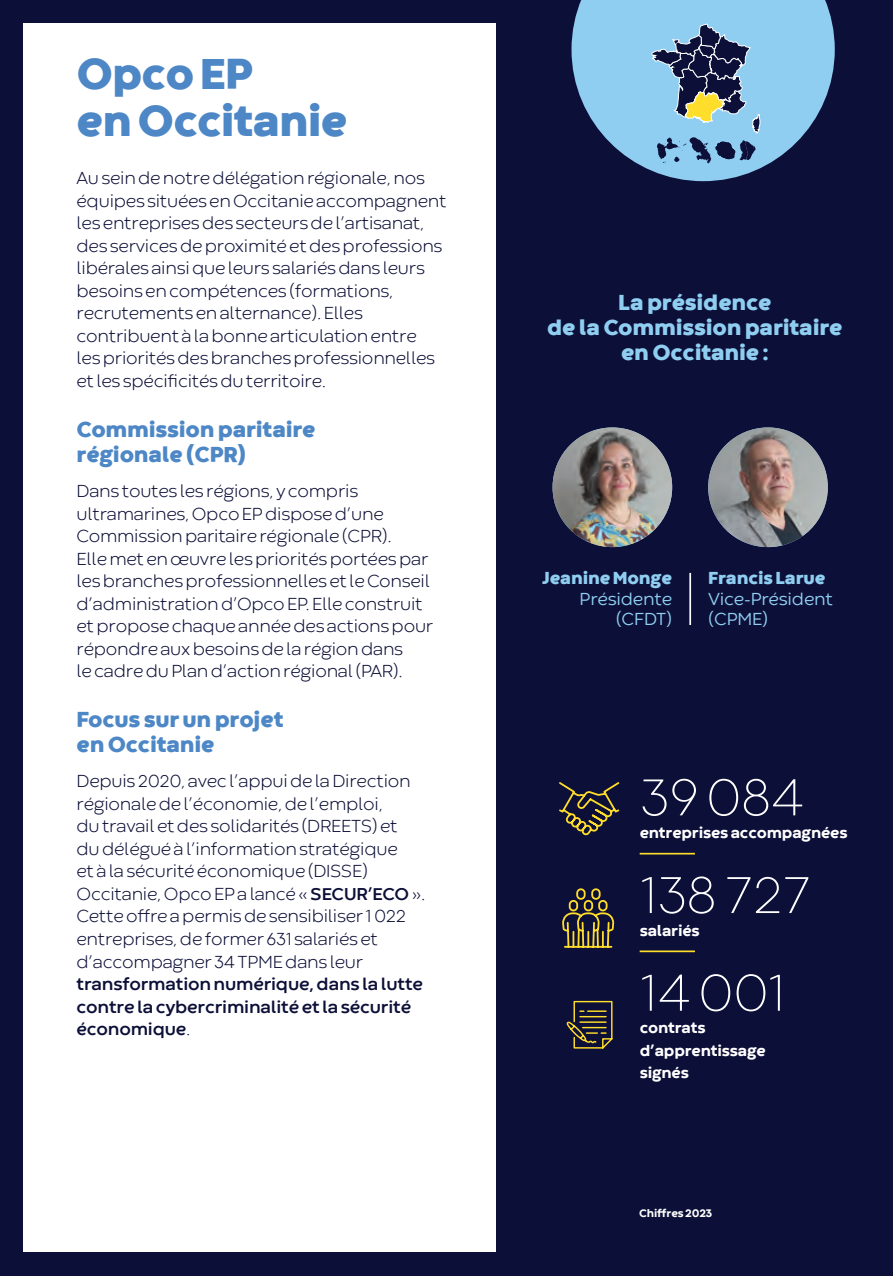
<style>
.page{position:relative;width:893px;height:1276px;background:#0c0f37}
.page>*{position:absolute;margin:0;border:0;box-sizing:border-box;transform-origin:0 0}
.t1{font:200 54px "Codec Warm";letter-spacing:-.01em;color:#fff}
.t2{font:800 45px/47.2px "Codec Warm";letter-spacing:-.02em;color:#4d87c6}
.t3{font:800 22.5px/24.8px "Codec Warm";letter-spacing:-.01em;color:#4d87c6}
.t4{font:800 22.5px/24.8px "Codec Warm";letter-spacing:-.01em;color:#8fcef1;text-align:center}
.t5{font:300 18px/22.5px "Codec Warm";letter-spacing:-.01em;color:#0c0f37}
.t6{font:700 18px/22.5px "Codec Warm";letter-spacing:-.01em;color:#0c0f37}
.t7{font:18px/20.2px "Codec Warm News";letter-spacing:-.01em;color:#8fcef1;text-align:right}
.t8{font:800 18px "Codec Warm";letter-spacing:-.01em;color:#8fcef1}
.t9{font:800 15.75px/22.5px "Codec Warm";letter-spacing:-.01em;color:#fff}
.t10{font:800 11.25px "Codec Warm";letter-spacing:-.01em;color:#fff}
.s1{font-weight:700}
.s2{font-weight:300}
</style>
<div class="page">
<div style="left:24px;top:24px;width:472px;height:1228px;background:#fff"></div>
<hr style="left:640px;top:853px;width:55px;height:1px;background:#ffdd2b">
<hr style="left:640px;top:950px;width:55px;height:2px;background:#ffdd2b">
<img style="left:553px;top:427px;width:119px;height:120px;border-radius:60px">
<img style="left:708px;top:427px;width:120px;height:120px;border-radius:60px">
<hr style="left:689px;top:573px;width:2px;height:52px;background:#fff">
<svg style="left:571px;top:0;width:264px;height:181px;fill:#8fcef1"></svg>
<svg style="left:651px;top:24px;width:109px;height:140px"></svg>
<svg style="left:562px;top:888px;width:53px;height:60px"></svg>
<svg style="left:559px;top:782px;width:61px;height:54px"></svg>
<svg style="left:566px;top:1000px;width:47px;height:49px"></svg>
<h2 class="t2" style="left:77px;top:53px;width:273px">Opco EP<br>en Occitanie</h2>
<p class="t5" style="left:77px;top:167px;width:371px">Au sein de notre délégation régionale, nos équipes situées en Occitanie accompagnent les entreprises des secteurs de l’artisanat, des services de proximité et des professions libérales ainsi que leurs salariés dans leurs besoins en compétences (formations, recrutements en alternance). Elles contribuent à la bonne articulation entre<br>les priorités des branches professionnelles et les spécificités du territoire.</p>
<p class="t3" style="left:77px;top:419px;width:241px">Commission paritaire régionale (CPR)</p>
<p class="t5" style="left:77px;top:479px;width:358px">Dans toutes les régions, y compris ultramarines, Opco EP dispose d’une Commission paritaire régionale (CPR).<br>Elle met en œuvre les priorités portées par les branches professionnelles et le Conseil d’administration d’Opco EP. Elle construit et propose chaque année des actions pour répondre aux besoins de la région dans<br>le cadre du Plan d’action régional (PAR).</p>
<p class="t3" style="left:77px;top:709px;width:209px">Focus sur un projet en Occitanie</p>
<p class="t5" style="left:77px;top:770px;width:351px">Depuis 2020, avec l’appui de la Direction régionale de l’économie, de l’emploi,<br>du travail et des solidarités (DREETS) et<br>du délégué à l’information stratégique<br>et à la sécurité économique (DISSE)<br>Occitanie, Opco EP a lancé « <span class="s1">SECUR’ECO</span> ».<br>Cette offre a permis de sensibiliser 1 022 entreprises, de former 631 salariés et d’accompagner 34 TPME dans leur</p>
<p class="t6" style="left:77px;top:974px;width:348px">transformation numérique, dans la lutte contre la cybercriminalité et la sécurité économique<span class="s2">.</span></p>
<p class="t4" style="left:547px;top:292px;width:297px">La présidence<br>de la Commission paritaire en Occitanie :</p>
<p class="t8" style="left:542px;top:566px;width:131px">Jeanine Monge</p>
<p class="t7" style="left:580px;top:588px;width:94px">Présidente (CFDT)</p>
<p class="t8" style="left:708px;top:566px;width:119px">Francis Larue</p>
<p class="t7" style="left:708px;top:588px;width:126px;text-align:left">Vice-Président (CPME)</p>
<h1 class="t1" style="left:640px;top:765px;width:166px">39 084</h1>
<p class="t9" style="left:640px;top:822px;width:209px">entreprises accompagnées</p>
<h1 class="t1" style="left:640px;top:863px;width:173px">138 727</h1>
<p class="t9" style="left:640px;top:920px;width:62px">salariés</p>
<h1 class="t1" style="left:640px;top:960px;width:148px">14 001</h1>
<p class="t9" style="left:640px;top:1017px;width:128px">contrats d’apprentissage signés</p>
<p class="t10" style="left:639px;top:1206px;width:75px">Chiffres 2023</p>
</div>
